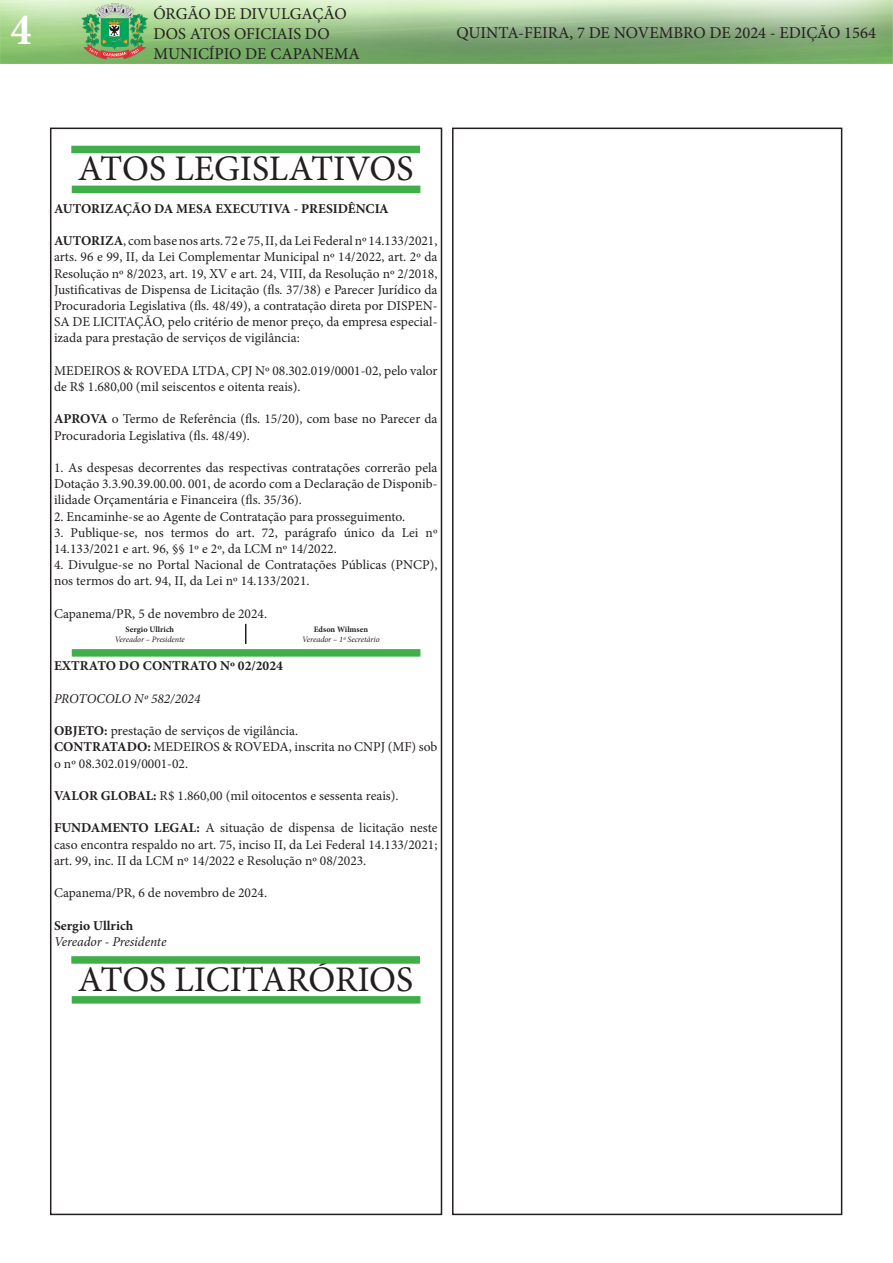
<style>
.page{position:relative;width:893px;height:1263px;background:#fff}
.page>*{position:absolute;margin:0;border:0;box-sizing:border-box;transform-origin:0 0}
.t1{font:700 condensed 45px "Minion Pro";color:#fff}
.t2{font:36px "Minion Pro";color:#231f20}
.t3{font:16.5px/19.8px "Minion Pro";color:#231f20}
.t4{font:13.5px/16.2px "Minion Pro";color:#231f20}
.t5{font:700 13.5px "Minion Pro";color:#231f20}
.t6{font:italic 13.5px "Minion Pro";letter-spacing:-.005em;color:#231f20}
.t7{font:italic 8.25px "Minion Pro";letter-spacing:-.005em;color:#231f20}
.t8{font:700 8.25px "Minion Pro";color:#231f20}
.s1{font-weight:700}
</style>
<div class="page">
<div style="left:50px;top:128px;width:392px;height:1087px;border:2px solid #231f20"></div>
<img style="left:0;top:0;width:893px;height:64px">
<div style="left:452px;top:128px;width:390px;height:1087px;border:2px solid #231f20"></div>
<svg style="left:245px;top:624px;width:1px;height:20px"></svg>
<div style="left:72px;top:186px;width:348px;height:7px;background:#40ae49"></div>
<div style="left:71px;top:146px;width:349px;height:7px;background:#40ae49"></div>
<div style="left:72px;top:649px;width:348px;height:8px;background:#40ae49"></div>
<div style="left:72px;top:996px;width:348px;height:7px;background:#40ae49"></div>
<div style="left:71px;top:956px;width:349px;height:8px;background:#40ae49"></div>
<h1 class="t1" style="left:11px;top:-1px;width:22px">4</h1>
<p class="t3" style="left:153px;top:4px;width:208px">ÓRGÃO DE DIVULGAÇÃO<br>DOS ATOS OFICIAIS DO<br>MUNICÍPIO DE CAPANEMA</p>
<p class="t3" style="left:456px;top:23px;width:421px">QUINTA-FEIRA, 7 DE NOVEMBRO DE 2024 - EDIÇÃO 1564</p>
<p class="t2" style="left:78px;top:145px;width:337px">ATOS LEGISLATIVOS</p>
<p class="t5" style="left:54px;top:199px;width:336px">AUTORIZAÇÃO DA MESA EXECUTIVA - PRESIDÊNCIA</p>
<p class="t4" style="left:54px;top:233px;width:385px;text-align:justify"><span class="s1">AUTORIZA</span>, com base nos arts. 72 e 75, II, da Lei Federal nº 14.133/2021, arts. 96 e 99, II, da Lei Complementar Municipal nº 14/2022, art. 2º da Resolução nº 8/2023, art. 19, XV e art. 24, VIII, da Resolução nº 2/2018, Justificativas de Dispensa de Licitação (fls. 37/38) e Parecer Jurídico da Procuradoria Legislativa (fls. 48/49), a contratação direta por DISPEN-SA DE LICITAÇÃO, pelo critério de menor preço, da empresa especial&shy;izada para prestação de serviços de vigilância:</p>
<p class="t4" style="left:54px;top:362px;width:385px">MEDEIROS &amp; ROVEDA LTDA, CPJ Nº 08.302.019/0001-02, pelo valor de R$ 1.680,00 (mil seiscentos e oitenta reais).</p>
<p class="t4" style="left:54px;top:411px;width:385px"><span class="s1">APROVA</span> o Termo de Referência (fls. 15/20), com base no Parecer da<br>Procuradoria Legislativa (fls. 48/49).</p>
<p class="t4" style="left:54px;top:460px;width:385px;text-align:justify">1. As despesas decorrentes das respectivas contratações correrão pela Dotação 3.3.90.39.00.00. 001, de acordo com a Declaração de Disponib&shy;ilidade Orçamentária e Financeira (fls. 35/36).</p>
<p class="t4" style="left:54px;top:508px;width:353px">2. Encaminhe-se ao Agente de Contratação para prosseguimento.</p>
<p class="t4" style="left:54px;top:524px;width:385px">3. Publique-se, nos termos do art. 72, parágrafo único da Lei nº<br>14.133/2021 e art. 96, §§ 1º e 2º, da LCM nº 14/2022.</p>
<p class="t4" style="left:54px;top:557px;width:385px">4. Divulgue-se no Portal Nacional de Contratações Públicas (PNCP), nos termos do art. 94, II, da Lei nº 14.133/2021.</p>
<p class="t4" style="left:54px;top:605px;width:215px">Capanema/PR, 5 de novembro de 2024.</p>
<p class="t8" style="left:126px;top:623px;width:50px">Sergio Ullrich</p>
<p class="t7" style="left:115px;top:634px;width:72px">Vereador – Presidente</p>
<p class="t8" style="left:314px;top:623px;width:56px">Edson Wilmsen</p>
<p class="t7" style="left:302px;top:634px;width:79px">Vereador – 1º Secretário</p>
<p class="t5" style="left:54px;top:657px;width:230px">EXTRATO DO CONTRATO Nº 02/2024</p>
<p class="t6" style="left:54px;top:689px;width:148px">PROTOCOLO Nº 582/2024</p>
<p class="t4" style="left:54px;top:723px;width:246px"><span class="s1">OBJETO:</span> prestação de serviços de vigilância.</p>
<p class="t4" style="left:54px;top:739px;width:385px"><span class="s1">CONTRATADO:</span> MEDEIROS &amp; ROVEDA, inscrita no CNPJ (MF) sob o nº 08.302.019/0001-02.</p>
<p class="t4" style="left:54px;top:788px;width:346px"><span class="s1">VALOR GLOBAL:</span> R$ 1.860,00 (mil oitocentos e sessenta reais).</p>
<p class="t4" style="left:54px;top:820px;width:385px;text-align:justify"><span class="s1">FUNDAMENTO LEGAL:</span> A situação de dispensa de licitação neste caso encontra respaldo no art. 75, inciso II, da Lei Federal 14.133/2021; art. 99, inc. II da LCM nº 14/2022 e Resolução nº 08/2023.</p>
<p class="t4" style="left:54px;top:885px;width:215px">Capanema/PR, 6 de novembro de 2024.</p>
<p class="t5" style="left:54px;top:916px;width:81px">Sergio Ullrich</p>
<p class="t6" style="left:54px;top:932px;width:114px">Vereador - Presidente</p>
<p class="t2" style="left:78px;top:955px;width:337px">ATOS LICITARÓRIOS</p>
</div>
